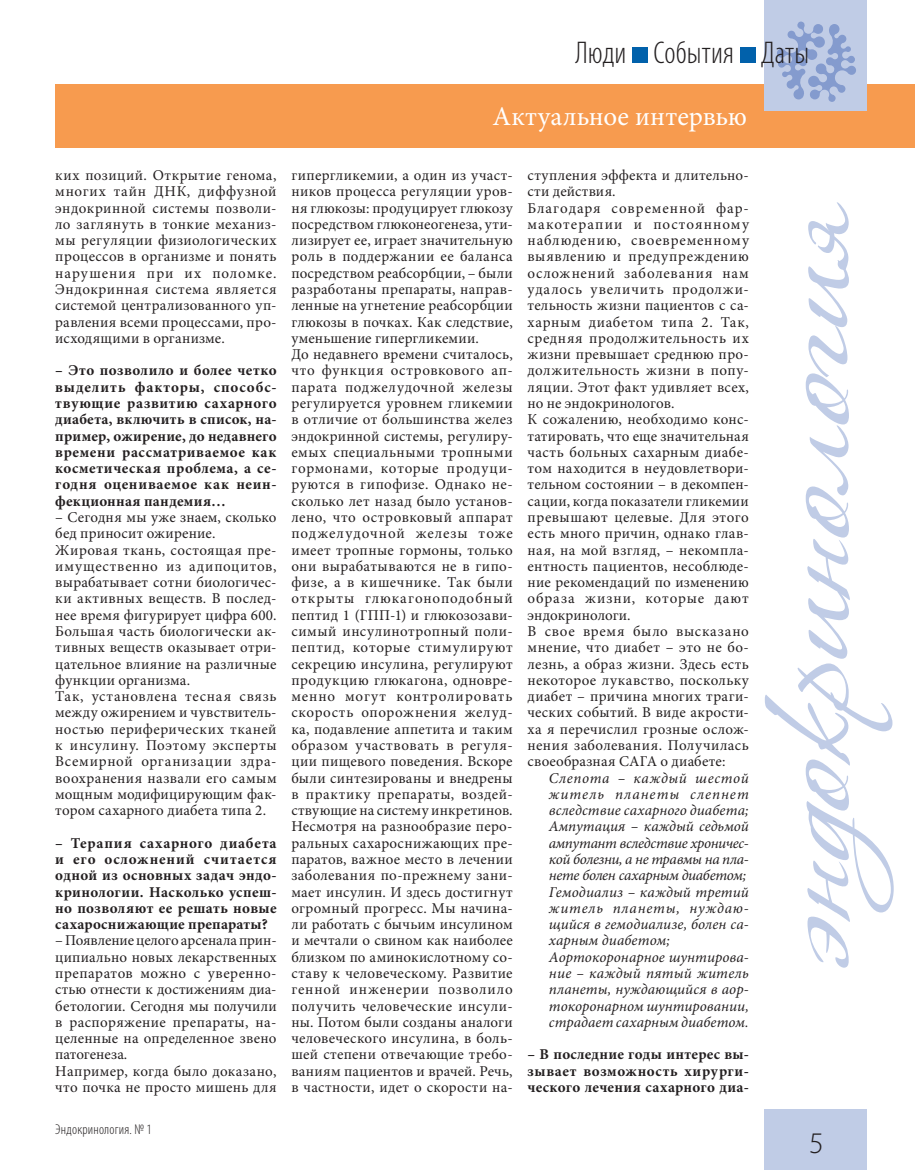
<style>
.page{position:relative;width:915px;height:1170px;background:#fff}
.page>*{position:absolute;margin:0;border:0;box-sizing:border-box;transform-origin:0 0}
.t1{font:300 condensed 31.5px "Myriad Pro";letter-spacing:.005em;color:#231f20}
.t2{font:300 30px "Myriad Pro";color:#231f20}
.t3{font:27px "Minion Pro";letter-spacing:.005em;color:#fff}
.t4{font:15px/16.2px "Minion Pro";letter-spacing:.025em;color:#231f20}
.t5{font:700 15px/16.2px "Minion Pro";letter-spacing:.03em;color:#231f20;text-align:justify}
.t6{font:italic 15px/16.2px "Minion Pro";letter-spacing:.005em;color:#231f20}
.t7{font:300 condensed 14.25px "Myriad Pro";letter-spacing:.015em;color:#231f20}
</style>
<div class="page">
<div style="left:55px;top:84px;width:859px;height:63px;background:#f79b4f"></div>
<div style="left:764px;top:0;width:102px;height:111px;background:#c0cce6"></div>
<div style="left:764px;top:1108px;width:102px;height:61px;background:#c0cce6"></div>
<svg style="left:777px;top:22px;width:78px;height:80px"></svg>
<div style="left:631px;top:47px;width:16px;height:16px;background:#0161ab"></div>
<div style="left:739px;top:47px;width:16px;height:16px;background:#0161ab"></div>
<svg style="left:764px;top:202px;width:129px;height:765px"></svg>
<h1 class="t1" style="left:575px;top:34px;width:235px">Люди События Даты</h1>
<h3 class="t3" style="left:492px;top:99px;width:256px">Актуальное интервью</h3>
<p class="t4" style="left:55px;top:167px;width:223px;text-align:justify">ких позиций. Открытие генома, многих тайн ДНК, диффузной эндокринной системы позволи&shy;ло заглянуть в тонкие механиз&shy;мы регуляции физиологических процессов в организме и понять нарушения при их поломке.<br>Эндокринная система является системой централизованного уп&shy;равления всеми процессами, про&shy;исходящими в организме.</p>
<p class="t5" style="left:55px;top:362px;width:223px">– Это позволило и более четко выделить факторы, способс&shy;твующие развитию сахарного диабета, включить в список, на&shy;пример, ожирение, до недавнего времени рассматриваемое как косметическая проблема, а се&shy;годня оцениваемое как неин&shy;фекционная пандемия…</p>
<p class="t4" style="left:55px;top:509px;width:223px">– Сегодня мы уже знаем, сколько бед приносит ожирение.<br>Жировая ткань, состоящая пре&shy;имущественно из адипоцитов, вырабатывает сотни биологичес&shy;ки активных веществ. В послед&shy;нее время фигурирует цифра 600.<br>Большая часть биологически ак&shy;тивных веществ оказывает отри&shy;цательное влияние на различные функции организма.<br>Так, установлена тесная связь между ожирением и чувствитель&shy;ностью периферических тканей к инсулину. Поэтому эксперты<br>Всемирной организации здра&shy;воохранения назвали его самым мощным модифицирующим фак&shy;тором сахарного диабета типа 2.</p>
<p class="t5" style="left:55px;top:834px;width:223px">– Терапия сахарного диабета и его осложнений считается одной из основных задач эндо&shy;кринологии. Насколько успеш&shy;но позволяют ее решать новые сахароснижающие препараты?</p>
<p class="t4" style="left:55px;top:932px;width:223px">– Появление целого арсенала прин&shy;ципиально новых лекарственных препаратов можно с уверенно&shy;стью отнести к достижениям диа&shy;бетологии. Сегодня мы получили в распоряжение препараты, на&shy;целенные на определенное звено патогенеза.<br>Например, когда было доказано, что почка не просто мишень для</p>
<p class="t7" style="left:55px;top:1120px;width:98px">Эндокринология. № 1</p>
<p class="t4" style="left:291px;top:167px;width:223px">гипергликемии, а один из участ&shy;ников процесса регуляции уров&shy;ня глюкозы: продуцирует глюкозу посредством глюконеогенеза, ути&shy;лизирует ее, играет значительную роль в поддержании ее баланса посредством реабсорбции, – были разработаны препараты, направ&shy;ленные на угнетение реабсорбции глюкозы в почках. Как следствие, уменьшение гипергликемии.<br>До недавнего времени считалось, что функция островкового ап&shy;парата поджелудочной железы регулируется уровнем гликемии в отличие от большинства желез эндокринной системы, регулиру&shy;емых специальными тропными гормонами, которые продуци&shy;руются в гипофизе. Однако не&shy;сколько лет назад было установ&shy;лено, что островковый аппарат поджелудочной железы тоже имеет тропные гормоны, только они вырабатываются не в гипо&shy;физе, а в кишечнике. Так были открыты глюкагоноподобный пептид 1 (ГПП-1) и глюкозозави&shy;симый инсулинотропный поли&shy;пептид, которые стимулируют секрецию инсулина, регулируют продукцию глюкагона, одновре&shy;менно могут контролировать скорость опорожнения желуд&shy;ка, подавление аппетита и таким образом участвовать в регуля&shy;ции пищевого поведения. Вскоре были синтезированы и внедрены в практику препараты, воздей&shy;ствующие на систему инкретинов.<br>Несмотря на разнообразие перо&shy;ральных сахароснижающих пре&shy;паратов, важное место в лечении заболевания по-прежнему зани&shy;мает инсулин. И здесь достигнут огромный прогресс. Мы начина&shy;ли работать с бычьим инсулином и мечтали о свином как наиболее близком по аминокислотному со&shy;ставу к человеческому. Развитие генной инженерии позволило получить человеческие инсули&shy;ны. Потом были созданы аналоги человеческого инсулина, в боль&shy;шей степени отвечающие требо&shy;ваниям пациентов и врачей. Речь, в частности, идет о скорости на-</p>
<p class="t4" style="left:527px;top:167px;width:223px">ступления эффекта и длительно&shy;сти действия.<br>Благодаря современной фар&shy;макотерапии и постоянному наблюдению, своевременному выявлению и предупреждению осложнений заболевания нам удалось увеличить продолжи&shy;тельность жизни пациентов с са&shy;харным диабетом типа 2. Так, средняя продолжительность их жизни превышает среднюю про&shy;должительность жизни в попу&shy;ляции. Этот факт удивляет всех, но не эндокринологов.<br>К сожалению, необходимо конс&shy;татировать, что еще значительная часть больных сахарным диабе&shy;том находится в неудовлетвори&shy;тельном состоянии – в декомпен&shy;сации, когда показатели гликемии превышают целевые. Для этого есть много причин, однако глав&shy;ная, на мой взгляд, – некомпла&shy;ентность пациентов, несоблюде&shy;ние рекомендаций по изменению образа жизни, которые дают эндокринологи.<br>В свое время было высказано мнение, что диабет – это не бо&shy;лезнь, а образ жизни. Здесь есть некоторое лукавство, поскольку диабет – причина многих траги&shy;ческих событий. В виде акрости&shy;ха я перечислил грозные ослож&shy;нения заболевания. Получилась своеобразная САГА о диабете:</p>
<p class="t6" style="left:548px;top:769px;width:201px">Слепота – каждый шестой житель планеты слепнет вследствие сахарного диабета;<br>Ампутация – каждый седьмой ампутант вследствие хроничес&shy;кой болезни, а не травмы на пла&shy;нете болен сахарным диабетом;<br>Гемодиализ – каждый третий житель планеты, нуждаю&shy;щийся в гемодиализе, болен са&shy;харным диабетом;<br>Аортокоронарное шунтирова&shy;ние – каждый пятый житель планеты, нуждающийся в аор&shy;токоронарном шунтировании, страдает сахарным диабетом.</p>
<p class="t5" style="left:527px;top:1046px;width:223px">– В последние годы интерес вы&shy;зывает возможность хирурги&shy;ческого лечения сахарного диа-</p>
<h2 class="t2" style="left:808px;top:1125px;width:16px">5</h2>
</div>
